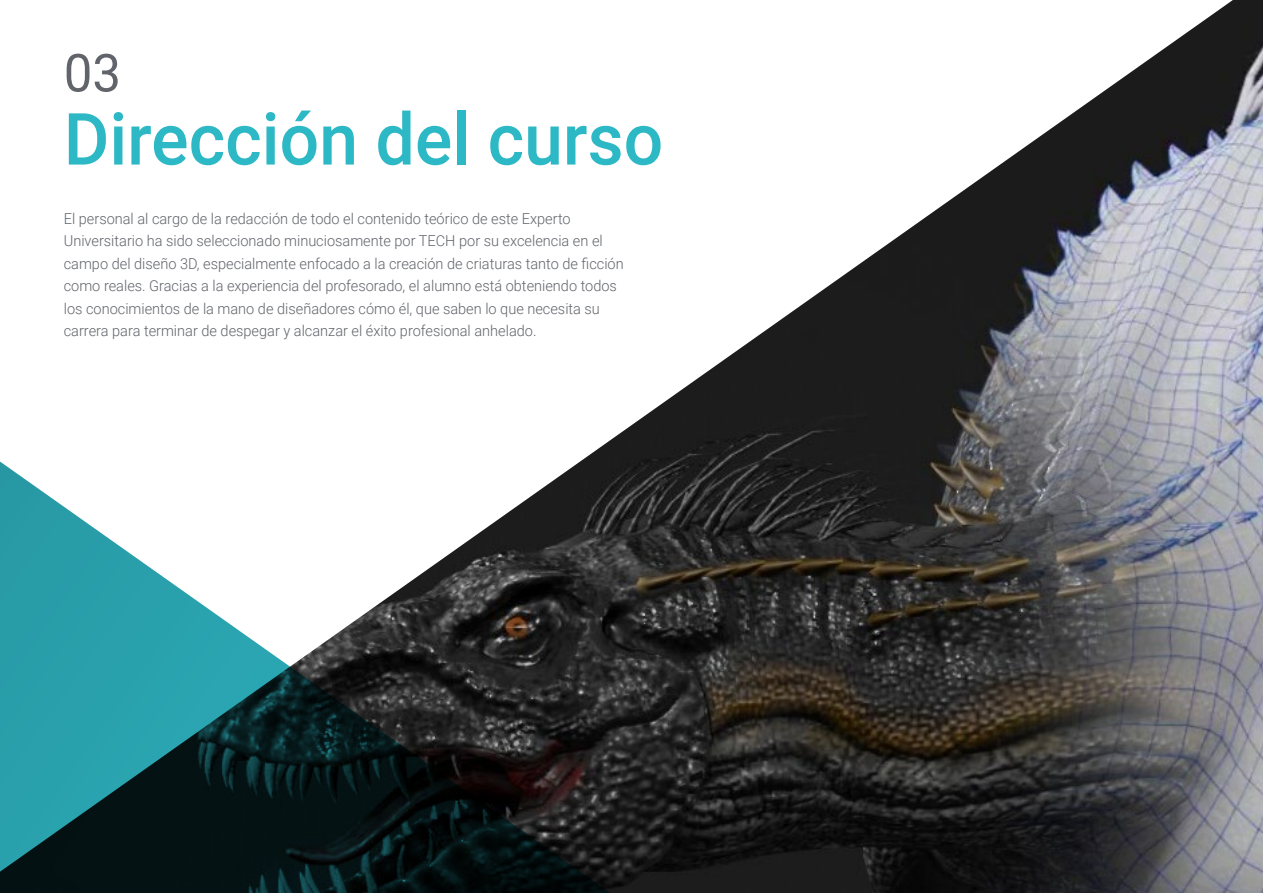
<style>
.page{position:relative;width:1263px;height:893px;background:#fff}
.page>*{position:absolute;margin:0;border:0;box-sizing:border-box;transform-origin:0 0}
.t1{font:500 72px "Roboto";color:#2db8c5}
.t2{font:52.5px "Roboto";color:#61646a}
.t3{font:300 15px/22.5px "Roboto";color:#61646a}
</style>
<div class="page">
<img style="left:602px;top:0;width:661px;height:893px">
<svg style="left:0;top:446px;width:640px;height:447px"></svg>
<h2 class="t2" style="left:64px;top:36px;width:59px">03</h2>
<h1 class="t1" style="left:64px;top:89px;width:601px">Dirección del curso</h1>
<p class="t3" style="left:64px;top:207px;width:561px">El personal al cargo de la redacción de todo el contenido teórico de este Experto Universitario ha sido seleccionado minuciosamente por TECH por su excelencia en el campo del diseño 3D, especialmente enfocado a la creación de criaturas tanto de ficción como reales. Gracias a la experiencia del profesorado, el alumno está obteniendo todos los conocimientos de la mano de diseñadores cómo él, que saben lo que necesita su carrera para terminar de despegar y alcanzar el éxito profesional anhelado.</p>
</div>
